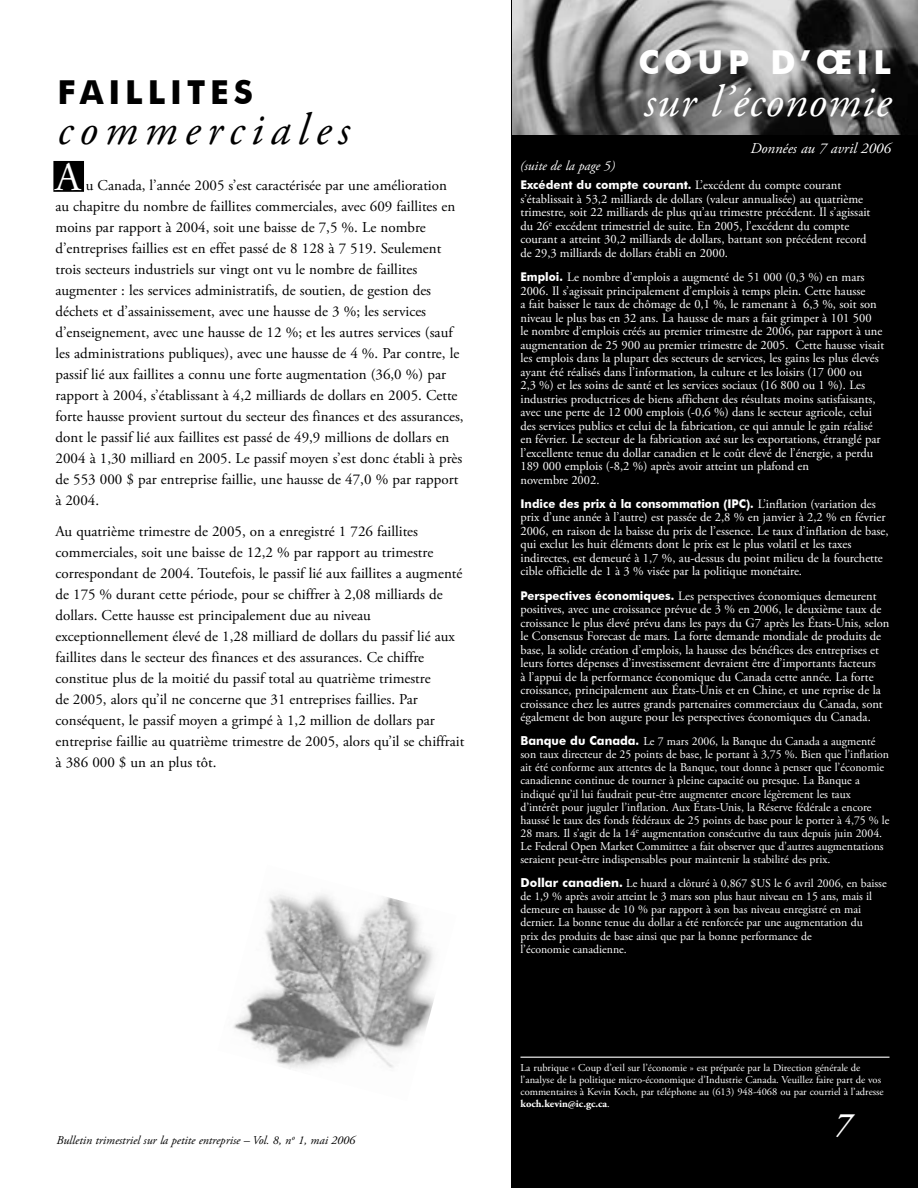
<style>
.page{position:relative;width:918px;height:1188px;background:#fff}
.page>*{position:absolute;margin:0;border:0;box-sizing:border-box;transform-origin:0 0}
.t1{font:italic 45px "Adobe Garamond Pro";letter-spacing:.025em;color:#fff}
.Head7{font:italic 45px "Adobe Garamond Pro";letter-spacing:.155em;color:#000}
.Body{font:40.5px "Adobe Garamond Pro";color:#fff}
.t2{font:700 33px "Futura BT";letter-spacing:.15em;color:#fff}
.Head7-2{font:700 33px "Futura BT";letter-spacing:.15em;color:#000}
.t3{font:italic 600 33px "Adobe Garamond Pro";color:#fff}
.Body-2{font:15px/21px "Adobe Garamond Pro";color:#000}
.Economic_date{font:italic 15px "Adobe Garamond Pro";color:#fff}
.Body-3{font:italic 13.5px "Adobe Garamond Pro";color:#fff}
.Body-4{font:12.75px/13.5px "Adobe Garamond Pro";color:#fff}
.Body-5{font:12px/13px "Adobe Garamond Pro";color:#fff}
.t4{font:italic 12px "Adobe Garamond Pro";color:#000}
.Body-6{font:700 12px "Futura BT";color:#fff;scale:.95 1}
.Footnote_notes{font:10.5px/12px "Adobe Garamond Pro";color:#fff}
.s1{font-family:"Futura BT";font-weight:700;font-size:12px}
.s2{font-family:"Adobe Garamond Pro";font-weight:400;font-size:12.75px}
.s3{font-family:"Futura BT";font-weight:700;font-size:12.3px}
.s4{font-weight:700}
</style>
<div class="page">
<div style="left:511px;top:0;width:407px;height:1188px;background:#000"></div>
<img style="left:513px;top:0;width:405px;height:134px">
<hr style="left:520px;top:1057px;width:369px;height:1px;background:#fff">
<div style="left:54px;top:162px;width:29px;height:29px;background:#000"></div>
<div style="left:53px;top:161px;width:31px;height:31px;border:2px solid #000"></div>
<img style="left:233px;top:894px;width:201px;height:175px">
<p class="Head7-2" style="left:57px;top:72px;width:197px">FAILLITES</p>
<p class="Head7" style="left:57px;top:103px;width:294px">commerciales</p>
<p class="Body" style="left:56px;top:153px;width:27px">A</p>
<p class="Body-2" style="left:56px;top:175px;width:410px;text-indent:30px">u Canada, l’année 2005 s’est caractérisée par une amélioration au chapitre du nombre de faillites commerciales, avec 609 faillites en moins par rapport à 2004, soit une baisse de 7,5 %. Le nombre d’entreprises faillies est en effet passé de 8 128 à 7 519. Seulement trois secteurs industriels sur vingt ont vu le nombre de faillites augmenter : les services administratifs, de soutien, de gestion des déchets et d’assainissement, avec une hausse de 3 %; les services d’enseignement, avec une hausse de 12 %; et les autres services (sauf les administrations publiques), avec une hausse de 4 %. Par contre, le passif lié aux faillites a connu une forte augmentation (36,0 %) par rapport à 2004, s’établissant à 4,2 milliards de dollars en 2005. Cette forte hausse provient surtout du secteur des finances et des assurances, dont le passif lié aux faillites est passé de 49,9 millions de dollars en 2004 à 1,30 milliard en 2005. Le passif moyen s’est donc établi à près de 553 000 $ par entreprise faillie, une hausse de 47,0 % par rapport à 2004.</p>
<p class="Body-2" style="left:56px;top:522px;width:410px">Au quatrième trimestre de 2005, on a enregistré 1 726 faillites commerciales, soit une baisse de 12,2 % par rapport au trimestre correspondant de 2004. Toutefois, le passif lié aux faillites a augmenté de 175 % durant cette période, pour se chiffrer à 2,08 milliards de dollars. Cette hausse est principalement due au niveau exceptionnellement élevé de 1,28 milliard de dollars du passif lié aux faillites dans le secteur des finances et des assurances. Ce chiffre constitue plus de la moitié du passif total au quatrième trimestre<br>de 2005, alors qu’il ne concerne que 31 entreprises faillies. Par conséquent, le passif moyen a grimpé à 1,2 million de dollars par entreprise faillie au quatrième trimestre de 2005, alors qu’il se chiffrait à 386 000 $ un an plus tôt.</p>
<p class="t4" style="left:57px;top:1133px;width:300px">Bulletin trimestriel sur la petite entreprise – Vol. 8, n<sup>o</sup> 1, mai 2006</p>
<p class="Body-3" style="left:520px;top:158px;width:96px">(suite de la page 5)</p>
<p class="t2" style="left:639px;top:42px;width:254px">COUP D’ŒIL</p>
<p class="t1" style="left:644px;top:74px;width:249px">sur l’économie</p>
<p class="Economic_date" style="left:750px;top:139px;width:142px">Données au 7 avril 2006</p>
<p class="Body-4" style="left:520px;top:179px;width:351px"><span class="s1">Excédent du compte courant.</span> L’excédent du compte courant s’établissait à 53,2 milliards de dollars (valeur annualisée) au quatrième trimestre, soit 22 milliards de plus qu’au trimestre précédent. Il s’agissait du 26<sup>e</sup> excédent trimestriel de suite. En 2005, l’excédent du compte courant a atteint 30,2 milliards de dollars, battant son précédent record de 29,3 milliards de dollars établi en 2000.</p>
<p class="Body-4" style="left:520px;top:271px;width:365px"><span class="s1">Emploi.</span> Le nombre d’emplois a augmenté de 51 000 (0,3 %) en mars 2006. Il s’agissait principalement d’emplois à temps plein. Cette hausse<br>a fait baisser le taux de chômage de 0,1 %, le ramenant à 6,3 %, soit son niveau le plus bas en 32 ans. La hausse de mars a fait grimper à 101 500<br>le nombre d’emplois créés au premier trimestre de 2006, par rapport à une augmentation de 25 900 au premier trimestre de 2005. Cette hausse visait les emplois dans la plupart des secteurs de services, les gains les plus élevés ayant été réalisés dans l’information, la culture et les loisirs (17 000 ou<br>2,3 %) et les soins de santé et les services sociaux (16 800 ou 1 %). Les industries productrices de biens affichent des résultats moins satisfaisants, avec une perte de 12 000 emplois (-0,6 %) dans le secteur agricole, celui des services publics et celui de la fabrication, ce qui annule le gain réalisé en février. Le secteur de la fabrication axé sur les exportations, étranglé par l’excellente tenue du dollar canadien et le coût élevé de l’énergie, a perdu 189 000 emplois (-8,2 %) après avoir atteint un plafond en<br>novembre 2002.</p>
<p class="Body-6" style="left:520px;top:496px;width:376px">Indice des prix à la consommation (IPC). <span class="s2">L’inflation (variation des</span></p>
<p class="Body-4" style="left:520px;top:511px;width:370px">prix d’une année à l’autre) est passée de 2,8 % en janvier à 2,2 % en février 2006, en raison de la baisse du prix de l’essence. Le taux d’inflation de base, qui exclut les huit éléments dont le prix est le plus volatil et les taxes indirectes, est demeuré à 1,7 %, au-dessus du point milieu de la fourchette cible officielle de 1 à 3 % visée par la politique monétaire.</p>
<p class="Body-4" style="left:520px;top:589px;width:370px"><span class="s1">Perspectives économiques.</span> Les perspectives économiques demeurent positives, avec une croissance prévue de 3 % en 2006, le deuxième taux de croissance le plus élevé prévu dans les pays du G7 après les États-Unis, selon le Consensus Forecast de mars. La forte demande mondiale de produits de base, la solide création d’emplois, la hausse des bénéfices des entreprises et leurs fortes dépenses d’investissement devraient être d’importants facteurs<br>à l’appui de la performance économique du Canada cette année. La forte croissance, principalement aux États-Unis et en Chine, et une reprise de la croissance chez les autres grands partenaires commerciaux du Canada, sont également de bon augure pour les perspectives économiques du Canada.</p>
<p class="Body-5" style="left:520px;top:735px;width:371px"><span class="s3">Banque du Canada.</span> Le 7 mars 2006, la Banque du Canada a augmenté son taux directeur de 25 points de base, le portant à 3,75 %. Bien que l’inflation ait été conforme aux attentes de la Banque, tout donne à penser que l’économie canadienne continue de tourner à pleine capacité ou presque. La Banque a indiqué qu’il lui faudrait peut-être augmenter encore légèrement les taux d’intérêt pour juguler l’inflation. Aux États-Unis, la Réserve fédérale a encore haussé le taux des fonds fédéraux de 25 points de base pour le porter à 4,75 % le 28 mars. Il s’agit de la 14<sup>e</sup> augmentation consécutive du taux depuis juin 2004.<br>Le Federal Open Market Committee a fait observer que d’autres augmentations seraient peut-être indispensables pour maintenir la stabilité des prix.</p>
<p class="Body-5" style="left:520px;top:877px;width:368px"><span class="s3">Dollar canadien.</span> Le huard a clôturé à 0,867 $US le 6 avril 2006, en baisse de 1,9 % après avoir atteint le 3 mars son plus haut niveau en 15 ans, mais il demeure en hausse de 10 % par rapport à son bas niveau enregistré en mai dernier. La bonne tenue du dollar a été renforcée par une augmentation du<br>prix des produits de base ainsi que par la bonne performance de<br>l’économie canadienne.</p>
<p class="Footnote_notes" style="left:520px;top:1062px;width:365px">La rubrique « Coup d’œil sur l’économie » est préparée par la Direction générale de l’analyse de la politique micro-économique d’Industrie Canada. Veuillez faire part de vos commentaires à Kevin Koch, par téléphone au (613) 948-4068 ou par courriel à l’adresse <span class="s4">koch.kevin@ic.gc.ca</span>.</p>
<p class="t3" style="left:834px;top:1105px;width:18px">7</p>
</div>
